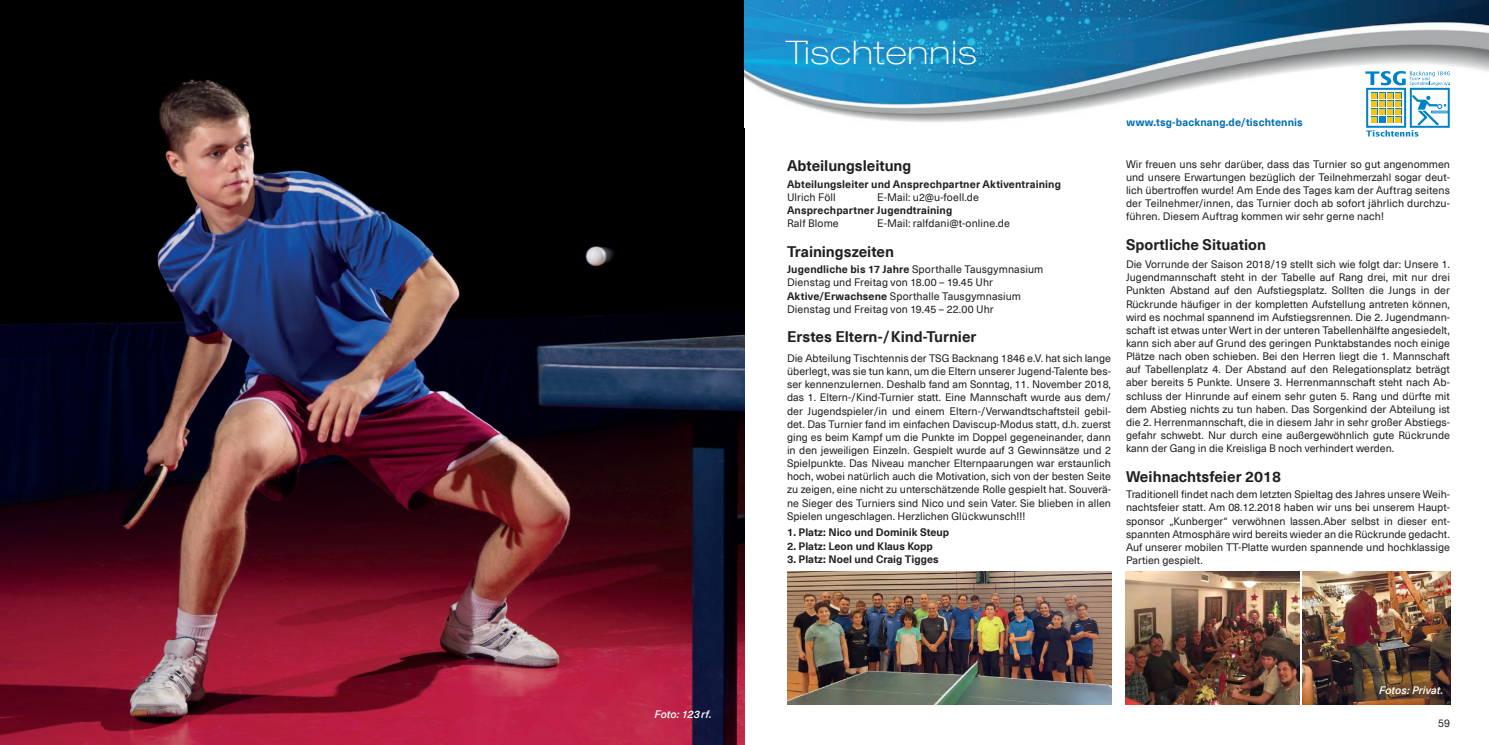
<style>
.page{position:relative;width:1489px;height:745px;background:#fff}
.page>*{position:absolute;margin:0;border:0;box-sizing:border-box;transform-origin:0 0}
.t1{font:100 expanded 32.5px "Helvetica Neue LT";letter-spacing:.03em;color:#fff;scale:1.05 1}
.t2{font:700 15px "Neue Haas Unica Pro";letter-spacing:-.005em;color:#231f20}
.t3{font:10.62px/13.1px "Neue Haas Unica Pro";letter-spacing:.005em;color:#231f20;text-align:justify}
.t4{font:700 10.62px "Neue Haas Unica Pro";letter-spacing:.01em;color:#231f20}
.t5{font:700 10.62px "Neue Haas Unica Pro";letter-spacing:.01em;color:#006eb3}
.t6{font:italic 500 10.62px "Neue Haas Unica Pro";letter-spacing:.01em;color:#fff}
.t7{font:10.62px "Helvetica Neue LT";color:#231f20}
.s1{font-weight:700}
</style>
<div class="page">
<img style="left:0;top:0;width:744px;height:744px">
<img style="left:744px;top:0;width:744px;height:122px">
<svg style="left:1365px;top:71px;width:85px;height:65px"></svg>
<img style="left:787px;top:571px;width:323px;height:132px">
<img style="left:1125px;top:571px;width:174px;height:132px">
<img style="left:1302px;top:571px;width:147px;height:132px">
<p class="t6" style="left:654px;top:707px;width:59px">Foto: 123 rf.</p>
<h1 class="t1" style="left:786px;top:33px;width:183px">Tischtennis</h1>
<h2 class="t2" style="left:787px;top:156px;width:126px">Abteilungsleitung</h2>
<p class="t4" style="left:787px;top:177px;width:275px">Abteilungsleiter und Ansprechpartner Aktiventraining</p>
<p class="t3" style="left:787px;top:191px;width:50px">Ulrich Föll</p>
<p class="t3" style="left:877px;top:191px;width:103px">E-Mail: u2@u-foell.de</p>
<p class="t4" style="left:787px;top:204px;width:167px">Ansprechpartner Jugendtraining</p>
<p class="t3" style="left:787px;top:217px;width:53px">Ralf Blome</p>
<p class="t3" style="left:877px;top:217px;width:134px">E-Mail: ralfdani@t-online.de</p>
<h2 class="t2" style="left:787px;top:242px;width:109px">Trainingszeiten</h2>
<p class="t3" style="left:787px;top:263px;width:258px;text-align:left"><span class="s1">Jugendliche bis 17 Jahre</span> Sporthalle Tausgymnasium Dienstag und Freitag von 18.00 – 19.45 Uhr <span class="s1">Aktive/Erwachsene</span> Sporthalle Tausgymnasium Dienstag und Freitag von 19.45 – 22.00 Uhr</p>
<h2 class="t2" style="left:787px;top:327px;width:191px">Erstes Eltern-/Kind-Turnier</h2>
<p class="t3" style="left:787px;top:351px;width:325px">Die Abteilung Tischtennis der TSG Backnang 1846 e.V. hat sich lange überlegt, was sie tun kann, um die Eltern unserer Jugend-Talente bes&shy;ser kennenzulernen. Deshalb fand am Sonntag, 11. November 2018, das 1. Eltern-/Kind-Turnier statt. Eine Mannschaft wurde aus dem/ der Jugendspieler/in und einem Eltern-/Verwandtschaftsteil gebil&shy;det. Das Turnier fand im einfachen Daviscup-Modus statt, d.h. zuerst ging es beim Kampf um die Punkte im Doppel gegeneinander, dann in den jeweiligen Einzeln. Gespielt wurde auf 3 Gewinnsätze und 2<br>Spielpunkte. Das Niveau mancher Elternpaarungen war erstaunlich hoch, wobei natürlich auch die Motivation, sich von der besten Seite zu zeigen, eine nicht zu unterschätzende Rolle gespielt hat. Souverä&shy;ne Sieger des Turniers sind Nico und sein Vater. Sie blieben in allen Spielen ungeschlagen. Herzlichen Glückwunsch!!!</p>
<p class="t4" style="left:787px;top:525px;width:164px">1. Platz: Nico und Dominik Steup</p>
<p class="t4" style="left:787px;top:539px;width:147px">2. Platz: Leon und Klaus Kopp</p>
<p class="t4" style="left:787px;top:552px;width:153px">3. Platz: Noel und Craig Tigges</p>
<p class="t5" style="left:1126px;top:116px;width:178px">www.tsg-backnang.de/tischtennis</p>
<p class="t3" style="left:1125px;top:157px;width:325px">Wir freuen uns sehr darüber, dass das Turnier so gut angenommen und unsere Erwartungen bezüglich der Teilnehmerzahl sogar deut&shy;lich übertroffen wurde! Am Ende des Tages kam der Auftrag seitens der Teilnehmer/innen, das Turnier doch ab sofort jährlich durchzu&shy;führen. Diesem Auftrag kommen wir sehr gerne nach!</p>
<h2 class="t2" style="left:1125px;top:235px;width:141px">Sportliche Situation</h2>
<p class="t3" style="left:1125px;top:258px;width:325px">Die Vorrunde der Saison 2018/19 stellt sich wie folgt dar: Unsere 1.<br>Jugendmannschaft steht in der Tabelle auf Rang drei, mit nur drei Punkten Abstand auf den Aufstiegsplatz. Sollten die Jungs in der Rückrunde häufiger in der kompletten Aufstellung antreten können, wird es nochmal spannend im Aufstiegsrennen. Die 2. Jugendmann&shy;schaft ist etwas unter Wert in der unteren Tabellenhälfte angesiedelt, kann sich aber auf Grund des geringen Punktabstandes noch einige Plätze nach oben schieben. Bei den Herren liegt die 1. Mannschaft auf Tabellenplatz 4. Der Abstand auf den Relegationsplatz beträgt aber bereits 5 Punkte. Unsere 3. Herrenmannschaft steht nach Ab&shy;schluss der Hinrunde auf einem sehr guten 5. Rang und dürfte mit dem Abstieg nichts zu tun haben. Das Sorgenkind der Abteilung ist die 2. Herrenmannschaft, die in diesem Jahr in sehr großer Abstiegs&shy;gefahr schwebt. Nur durch eine außergewöhnlich gute Rückrunde kann der Gang in die Kreisliga B noch verhindert werden.</p>
<h2 class="t2" style="left:1125px;top:467px;width:156px">Weihnachtsfeier 2018</h2>
<p class="t3" style="left:1125px;top:488px;width:325px">Traditionell findet nach dem letzten Spieltag des Jahres unsere Weih&shy;nachtsfeier statt. Am 08.12.2018 haben wir uns bei unserem Haupt&shy;sponsor „Kunberger“ verwöhnen lassen.Aber selbst in dieser ent&shy;spannten Atmosphäre wird bereits wieder an die Rückrunde gedacht.<br>Auf unserer mobilen TT-Platte wurden spannende und hochklassige Partien gespielt.</p>
<p class="t6" style="left:1378px;top:683px;width:66px">Fotos: Privat.</p>
<p class="t7" style="left:1437px;top:716px;width:13px">59</p>
</div>
